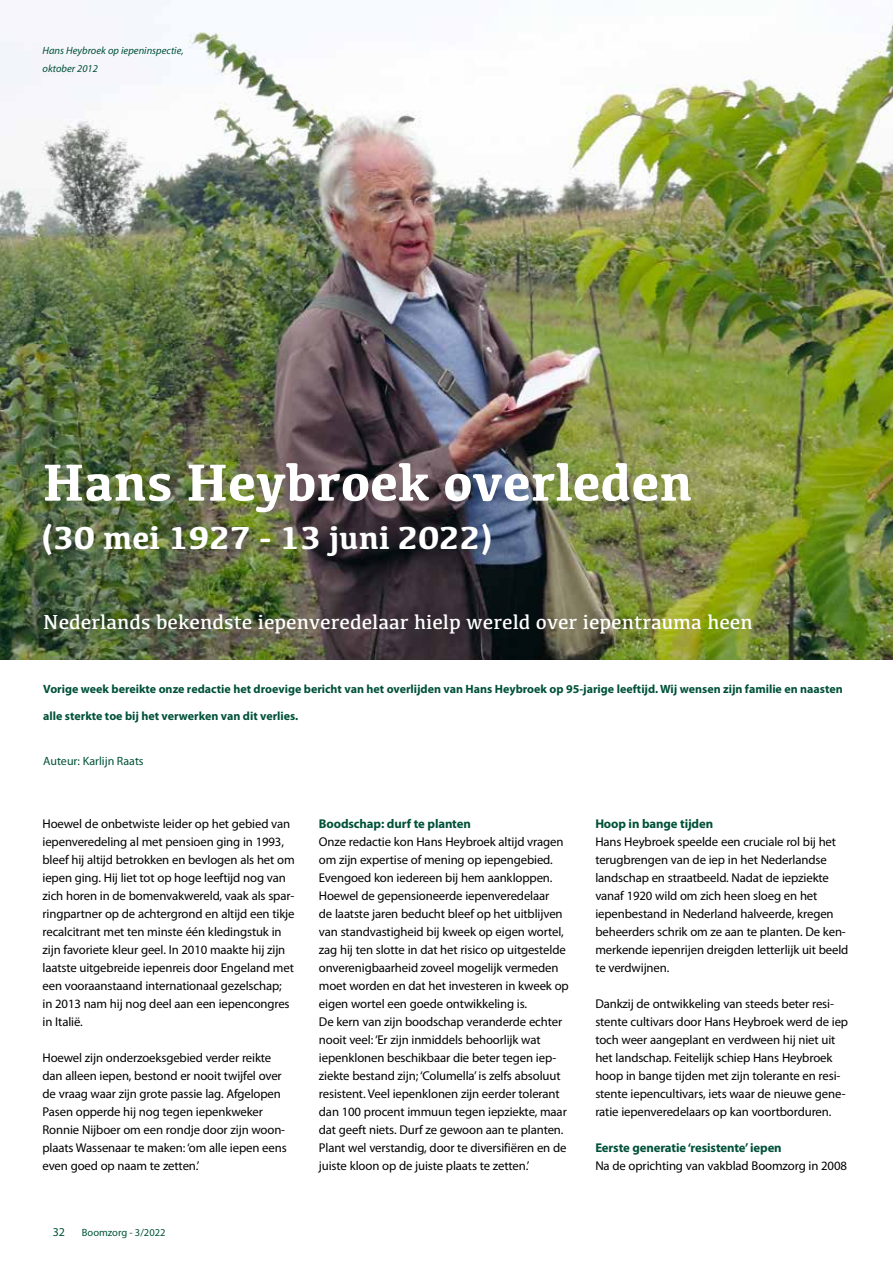
<style>
.page{position:relative;width:893px;height:1263px;background:#fff}
.page>*{position:absolute;margin:0;border:0;box-sizing:border-box;transform-origin:0 0}
.t1{font:700 54px "Kefa";color:#fff}
.t2{font:700 33px "Kefa";color:#fff}
.t3{font:21px "Kefa";color:#fff}
.t4{font:12.75px/18px "Myriad Pro";letter-spacing:-.01em;color:#000}
.t5{font:700 12.75px "Myriad Pro";letter-spacing:-.01em;color:#005139}
.t6{font:700 12px "Myriad Pro";color:#005139}
.t7{font:12px "Myriad Pro";color:#005139}
.t8{font:italic 10.5px/18px "Myriad Pro";color:#005139}
.t9{font:10.5px "Myriad Pro";color:#005139}
</style>
<div class="page">
<img style="left:0;top:0;width:893px;height:660px">
<p class="t8" style="left:43px;top:41px;width:143px">Hans Heybroek op iepeninspectie, oktober 2012</p>
<h1 class="t1" style="left:43px;top:446px;width:651px">Hans Heybroek overleden</h1>
<h2 class="t2" style="left:43px;top:515px;width:451px">(30 mei 1927 - 13 juni 2022)</h2>
<h3 class="t3" style="left:43px;top:609px;width:711px">Nederlands bekendste iepenveredelaar hielp wereld over iepentrauma heen</h3>
<p class="t6" style="left:43px;top:681px;width:801px">Vorige week bereikte onze redactie het droevige bericht van het overlijden van Hans Heybroek op 95-jarige leeftijd. Wij wensen zijn familie en naasten</p>
<p class="t6" style="left:43px;top:708px;width:257px">alle sterkte toe bij het verwerken van dit verlies.</p>
<p class="t7" style="left:43px;top:754px;width:102px">Auteur: Karlijn Raats</p>
<p class="t4" style="left:43px;top:815px;width:254px">Hoewel de onbetwiste leider op het gebied van iepenveredeling al met pensioen ging in 1993, bleef hij altijd betrokken en bevlogen als het om iepen ging. Hij liet tot op hoge leeftijd nog van zich horen in de bomenvakwereld, vaak als spar&shy;ringpartner op de achtergrond en altijd een tikje recalcitrant met ten minste één kledingstuk in zijn favoriete kleur geel. In 2010 maakte hij zijn laatste uitgebreide iepenreis door Engeland met een vooraanstaand internationaal gezelschap; in 2013 nam hij nog deel aan een iepencongres in Italië.</p>
<p class="t4" style="left:43px;top:1049px;width:246px">Hoewel zijn onderzoeksgebied verder reikte dan alleen iepen, bestond er nooit twijfel over de vraag waar zijn grote passie lag. Afgelopen Pasen opperde hij nog tegen iepenkweker Ronnie Nijboer om een rondje door zijn woon&shy;plaats Wassenaar te maken: ‘om alle iepen eens even goed op naam te zetten.’</p>
<p class="t7" style="left:53px;top:1224px;width:14px">32</p>
<p class="t9" style="left:82px;top:1226px;width:85px">Boomzorg - 3/2022</p>
<p class="t5" style="left:319px;top:815px;width:153px">Boodschap: durf te planten</p>
<p class="t4" style="left:319px;top:833px;width:251px">Onze redactie kon Hans Heybroek altijd vragen om zijn expertise of mening op iepengebied.<br>Evengoed kon iedereen bij hem aankloppen.<br>Hoewel de gepensioneerde iepenveredelaar<br>de laatste jaren beducht bleef op het uitblijven van standvastigheid bij kweek op eigen wortel, zag hij ten slotte in dat het risico op uitgestelde onverenigbaarheid zoveel mogelijk vermeden moet worden en dat het investeren in kweek op eigen wortel een goede ontwikkeling is.<br>De kern van zijn boodschap veranderde echter nooit veel: ‘Er zijn inmiddels behoorlijk wat iepenklonen beschikbaar die beter tegen iep&shy;ziekte bestand zijn; ‘Columella’ is zelfs absoluut resistent. Veel iepenklonen zijn eerder tolerant dan 100 procent immuun tegen iepziekte, maar dat geeft niets. Durf ze gewoon aan te planten.<br>Plant wel verstandig, door te diversifiëren en de juiste kloon op de juiste plaats te zetten.’</p>
<p class="t5" style="left:595px;top:815px;width:119px">Hoop in bange tijden</p>
<p class="t4" style="left:595px;top:833px;width:255px">Hans Heybroek speelde een cruciale rol bij het terugbrengen van de iep in het Nederlandse landschap en straatbeeld. Nadat de iepziekte vanaf 1920 wild om zich heen sloeg en het iepenbestand in Nederland halveerde, kregen beheerders schrik om ze aan te planten. De ken&shy;merkende iepenrijen dreigden letterlijk uit beeld te verdwijnen.</p>
<p class="t4" style="left:595px;top:995px;width:254px">Dankzij de ontwikkeling van steeds beter resi&shy;stente cultivars door Hans Heybroek werd de iep toch weer aangeplant en verdween hij niet uit het landschap. Feitelijk schiep Hans Heybroek hoop in bange tijden met zijn tolerante en resi&shy;stente iepencultivars, iets waar de nieuwe gene&shy;ratie iepenveredelaars op kan voortborduren.</p>
<p class="t5" style="left:595px;top:1140px;width:188px">Eerste generatie ‘resistente’ iepen</p>
<p class="t4" style="left:595px;top:1157px;width:253px">Na de oprichting van vakblad Boomzorg in 2008</p>
</div>
